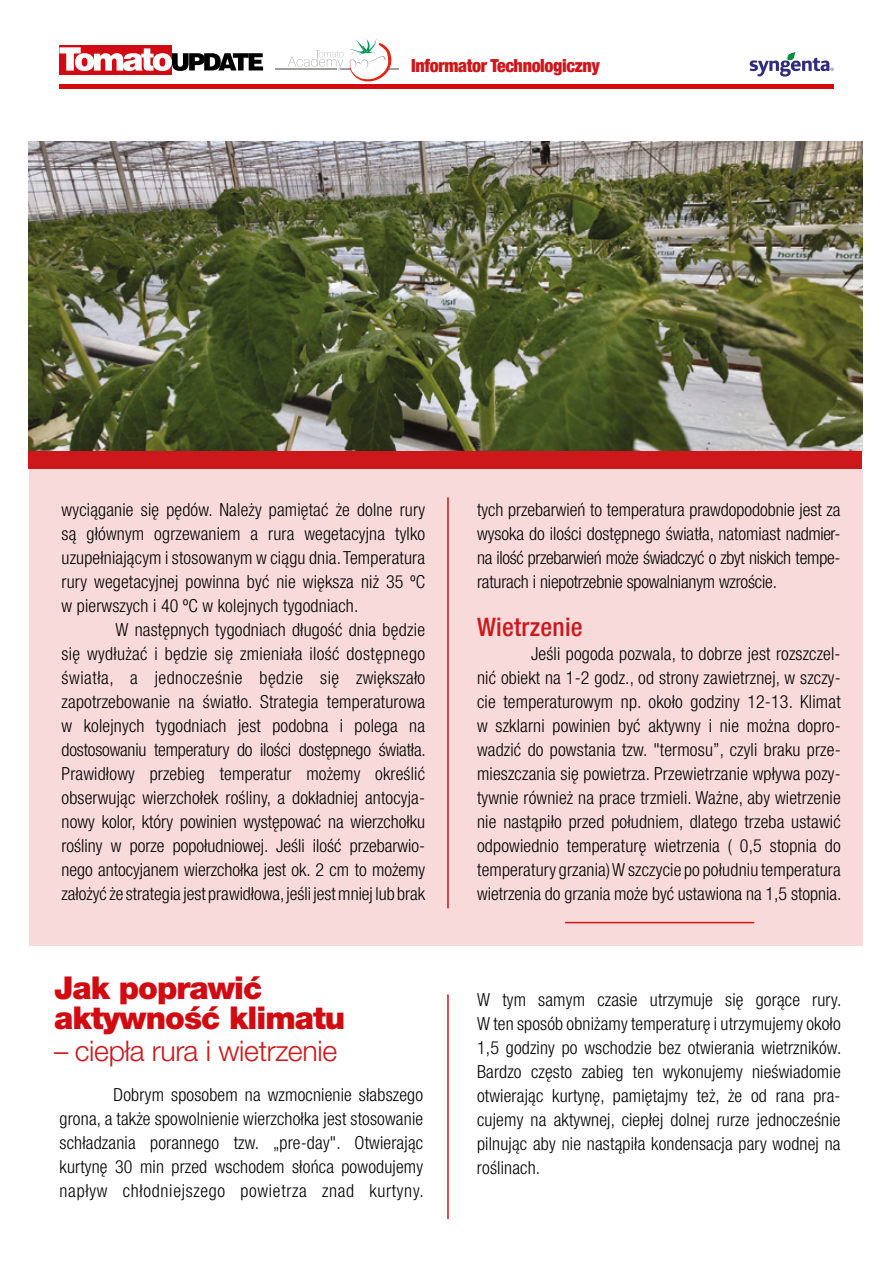
<style>
.page{position:relative;width:893px;height:1263px;background:#fff}
.page>*{position:absolute;margin:0;border:0;box-sizing:border-box;transform-origin:0 0}
.t1{font:900 31.5px/30px "Helvetica Neue LTW1 G";letter-spacing:-.03em;color:#d20a11}
.t2{font:300 28.5px "Helvetica Neue LTW1 G";letter-spacing:-.01em;color:#cd171a}
.t3{font:500 condensed 25.5px "Helvetica Neue LT Com";letter-spacing:.01em;color:#cd171a}
.t4{font:300 condensed 18px/24px "Helvetica Neue LT Com";letter-spacing:.01em;color:#000;text-align:justify}
.t5{font:900 condensed 18px "Helvetica Neue";letter-spacing:-.02em;color:#cd171a}
</style>
<div class="page">
<div style="left:29px;top:469px;width:833px;height:476px;background:#f8dadb"></div>
<hr style="left:60px;top:84px;width:774px;height:4px;background:#d20a11">
<svg style="left:749px;top:52px;width:85px;height:25px"></svg>
<hr style="left:447px;top:497px;width:2px;height:411px;background:#cd171a">
<hr style="left:447px;top:994px;width:2px;height:225px;background:#cd171a">
<hr style="left:565px;top:922px;width:189px;height:1px;background:#cd171a">
<hr style="left:276px;top:69px;width:61px;height:1px;background:#9e9e9c">
<svg style="left:288px;top:39px;width:111px;height:43px"></svg>
<div style="left:59px;top:45px;width:113px;height:29px;background:#d20a11"></div>
<svg style="left:59px;top:47px;width:204px;height:24px"></svg>
<img style="left:29px;top:142px;width:833px;height:309px">
<div style="left:28px;top:451px;width:834px;height:18px;background:#cd171a"></div>
<p class="t5" style="left:411px;top:50px;width:190px">Informator Technologiczny</p>
<p class="t4" style="left:62px;top:498px;width:365px">wyciąganie się pędów. Należy pamiętać że dolne rury są głównym ogrzewaniem a rura wegetacyjna tylko uzupełniającym i stosowanym w ciągu dnia. Temperatura rury wegetacyjnej powinna być nie większa niż 35 ºC w pierwszych i 40 ºC w kolejnych tygodniach.</p>
<p class="t4" style="left:62px;top:618px;width:366px;text-indent:54px">W następnych tygodniach długość dnia będzie się wydłużać i będzie się zmieniała ilość dostępnego światła, a jednocześnie będzie się zwiększało zapotrzebowanie na światło. Strategia temperaturowa w kolejnych tygodniach jest podobna i polega na dostosowaniu temperatury do ilości dostępnego światła.<br>Prawidłowy przebieg temperatur możemy określić obserwując wierzchołek rośliny, a dokładniej antocyja&shy;nowy kolor, który powinien występować na wierzchołku rośliny w porze popołudniowej. Jeśli ilość przebarwio&shy;nego antocyjanem wierzchołka jest ok. 2 cm to możemy założyć że strategia jest prawidłowa,jeśli jestmniej lub brak</p>
<h1 class="t1" style="left:54px;top:972px;width:293px">Jak poprawić aktywność klimatu</h1>
<h2 class="t2" style="left:54px;top:1034px;width:285px">– ciepła rura i wietrzenie</h2>
<p class="t4" style="left:60px;top:1083px;width:366px;text-indent:54px">Dobrym sposobem na wzmocnienie słabszego grona, a także spowolnienie wierzchołka jest stosowanie schładzania porannego tzw. „pre-day". Otwierając kurtynę 30 min przed wschodem słońca powodujemy napływ chłodniejszego powietrza znad kurtyny.</p>
<p class="t4" style="left:477px;top:498px;width:365px">tych przebarwień to temperatura prawdopodobnie jest za wysoka do ilości dostępnego światła, natomiast nadmier&shy;na ilość przebarwień może świadczyć o zbyt niskich tempe&shy;raturach i niepotrzebnie spowalnianym wzroście.</p>
<h3 class="t3" style="left:477px;top:612px;width:107px">Wietrzenie</h3>
<p class="t4" style="left:477px;top:642px;width:366px;text-indent:54px">Jeśli pogoda pozwala, to dobrze jest rozszczel&shy;nić obiekt na 1-2 godz., od strony zawietrznej, w szczy&shy;cie temperaturowym np. około godziny 12-13. Klimat w szklarni powinien być aktywny i nie można dopro&shy;wadzić do powstania tzw. "termosu”, czyli braku prze&shy;mieszczania się powietrza. Przewietrzanie wpływa pozy&shy;tywnie również na prace trzmieli. Ważne, aby wietrzenie nie nastąpiło przed południem, dlatego trzeba ustawić odpowiednio temperaturę wietrzenia ( 0,5 stopnia do temperatury grzania)W szczycie po południu temperatura wietrzenia do grzania może być ustawiona na 1,5 stopnia.</p>
<p class="t4" style="left:477px;top:987px;width:366px">W tym samym czasie utrzymuje się gorące rury.<br>W ten sposób obniżamy temperaturę i utrzymujemy około 1,5 godziny po wschodzie bez otwierania wietrzników.<br>Bardzo często zabieg ten wykonujemy nieświadomie otwierając kurtynę, pamiętajmy też, że od rana pra&shy;cujemy na aktywnej, ciepłej dolnej rurze jednocześnie pilnując aby nie nastąpiła kondensacja pary wodnej na roślinach.</p>
</div>
